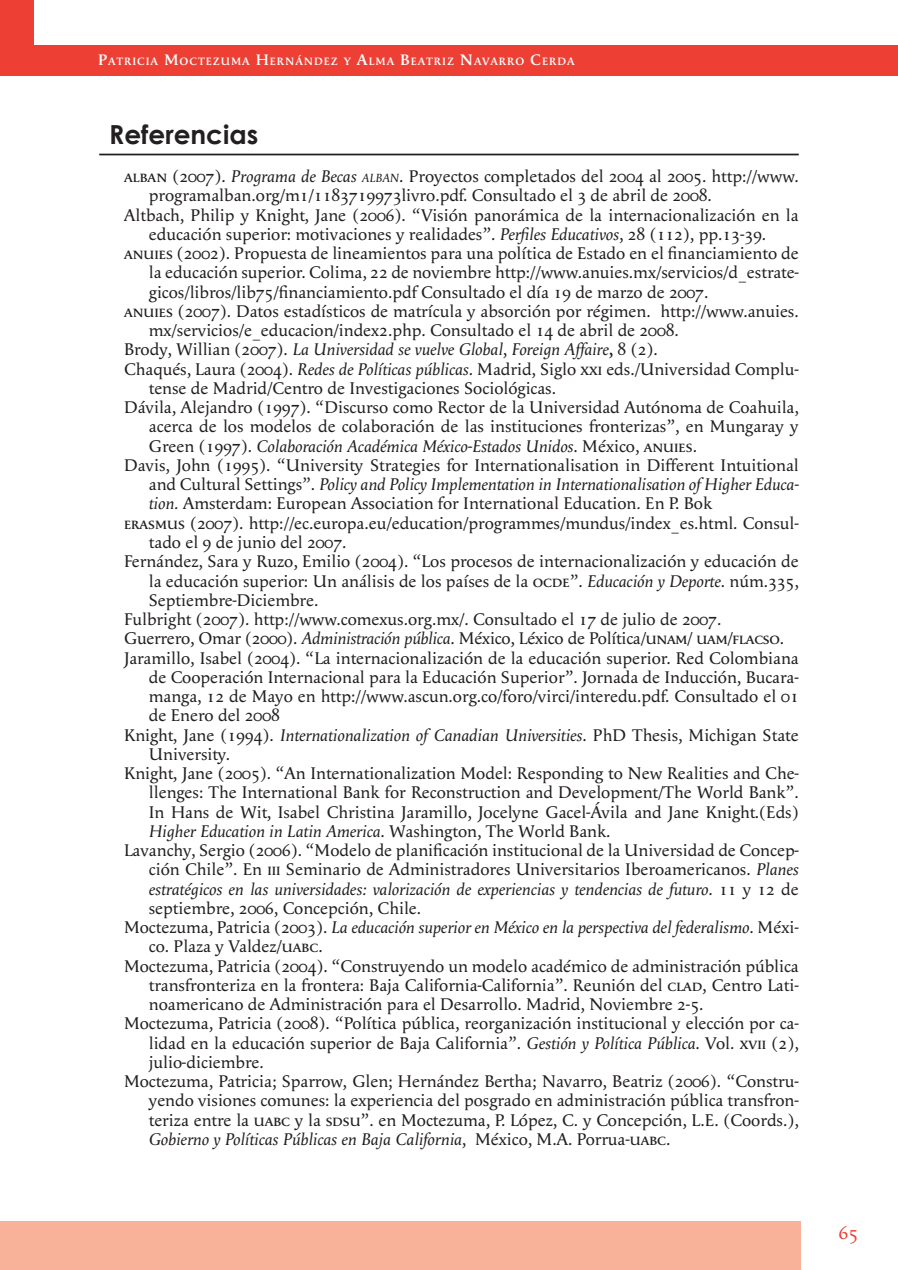
<style>
.page{position:relative;width:898px;height:1270px;background:#fff}
.page>*{position:absolute;margin:0;border:0;box-sizing:border-box;transform-origin:0 0}
.TITULO-IZQ{font:700 26.25px "Century Gothic";color:#231f20}
.t1{font:19.25px "Apolline";color:#ee3f34}
.REFERENCIAS{font:17.5px/19.2px "Apolline";color:#231f20;text-align:justify}
.REFERENCIAS-2{font:italic 17.5px/19.2px "Apolline";color:#231f20}
.t2{font:600 11.03px "Apolline";letter-spacing:.085em;color:#fff}
.s1{font-size:15.75px}
.s2{font-family:"Apolline Regular SC"}
.s3{font-style:italic}
.s4{font-style:italic;font-size:12.25px}
.s5{font-style:normal}
.s6{font-weight:600;font-style:normal}
.s7{font-family:"Apolline Regular SC";font-style:normal}
</style>
<div class="page">
<div style="left:0;top:0;width:33px;height:75px;background:#ee3f34"></div>
<hr style="left:99px;top:154px;width:700px;height:1px;background:#231f20">
<div style="left:0;top:1222px;width:801px;height:48px;background:#f9b29a"></div>
<div style="left:33px;top:45px;width:865px;height:30px;background:#ee3f34"></div>
<p class="t2" style="left:98px;top:55px;width:478px"><span class="s1">P</span>ATRICIA <span class="s1">M</span>OCTEZUMA <span class="s1">H</span>ERNÁNDEZ Y <span class="s1">A</span>LMA <span class="s1">B</span>EATRIZ <span class="s1">N</span> AVARRO <span class="s1">C</span>ERDA</p>
<p class="TITULO-IZQ" style="left:109px;top:118px;width:151px">Referencias</p>
<p class="REFERENCIAS" style="left:149px;top:167px;width:651px;text-indent:-25px"><span class="s2">alban</span> (2007). <span class="s3">Programa de Becas</span> <span class="s4">ALBAN</span>. Proyectos completados del 2004 al 2005. http://www. programalban.org/m1/1183719973livro.pdf. Consultado el 3 de abril de 2008.</p>
<p class="REFERENCIAS" style="left:124px;top:205px;width:676px;text-align:center">Altbach, Philip y Knight, Jane (2006). “Visión panorámica de la internacionalización en la educación superior: motivaciones y realidades”. <span class="s3">Perfiles Educativos</span>, 28 (112), pp.13-39.</p>
<p class="REFERENCIAS" style="left:149px;top:244px;width:651px;text-indent:-25px"><span class="s2">anuies</span> (2002). Propuesta de lineamientos para una política de Estado en el financiamiento de la educación superior. Colima, 22 de noviembre http://www.anuies.mx/servicios/d_estrate&shy;gicos/libros/lib75/financiamiento.pdf Consultado el día 19 de marzo de 2007.</p>
<p class="REFERENCIAS" style="left:149px;top:302px;width:651px;text-indent:-25px"><span class="s2">anuies</span> (2007). Datos estadísticos de matrícula y absorción por régimen. http://www.anuies. mx/servicios/e_educacion/index2.php. Consultado el 14 de abril de 2008.</p>
<p class="REFERENCIAS-2" style="left:124px;top:340px;width:535px"><span class="s5">Brody, Willian (2007).</span> La Universidad se vuelve Global<span class="s5">,</span> Foreign Affaire<span class="s6">,</span> <span class="s5">8 (2).</span></p>
<p class="REFERENCIAS" style="left:149px;top:359px;width:651px;text-indent:-25px">Chaqués, Laura (2004). <span class="s3">Redes de Políticas públicas</span>. Madrid, Siglo <span class="s2">xxi</span> eds./Universidad Complu&shy;tense de Madrid/Centro de Investigaciones Sociológicas.</p>
<p class="REFERENCIAS" style="left:149px;top:398px;width:651px;text-indent:-25px">Dávila, Alejandro (1997). “Discurso como Rector de la Universidad Autónoma de Coahuila, acerca de los modelos de colaboración de las instituciones fronterizas”, en Mungaray y Green (1997). <span class="s3">Colaboración Académica México-Estados Unidos</span>. México, <span class="s2">anuies</span>.</p>
<p class="REFERENCIAS" style="left:149px;top:456px;width:651px;text-indent:-25px">Davis, John (1995). “University Strategies for Internationalisation in Different Intuitional and Cultural Settings”. <span class="s3">Policy and Policy Implementation in Internationalisation of Higher Educa&shy;tion.</span> Amsterdam: European Association for International Education<span class="s3">.</span> En P. Bok</p>
<p class="REFERENCIAS" style="left:149px;top:513px;width:651px;text-indent:-25px"><span class="s2">erasmus</span> (2007). http://ec.europa.eu/education/programmes/mundus/index_es.html. Consul&shy;tado el 9 de junio del 2007.</p>
<p class="REFERENCIAS" style="left:149px;top:552px;width:651px;text-indent:-25px">Fernández, Sara y Ruzo, Emilio (2004). “Los procesos de internacionalización y educación de la educación superior: Un análisis de los países de la <span class="s2">ocde</span>”. <span class="s3">Educación y Deporte</span>. núm.335, Septiembre-Diciembre.</p>
<p class="REFERENCIAS" style="left:124px;top:610px;width:599px">Fulbright (2007). http://www.comexus.org.mx/. Consultado el 17 de julio de 2007.</p>
<p class="REFERENCIAS" style="left:124px;top:629px;width:662px">Guerrero, Omar (2000). <span class="s3">Administración pública</span>. México, Léxico de Política/<span class="s2">unam/ uam/flacso</span>.</p>
<p class="REFERENCIAS" style="left:149px;top:648px;width:651px;text-indent:-25px">Jaramillo, Isabel (2004). “La internacionalización de la educación superior. Red Colombiana de Cooperación Internacional para la Educación Superior”. Jornada de Inducción, Bucara&shy;manga, 12 de Mayo en http://www.ascun.org.co/foro/virci/interedu.pdf. Consultado el 01 de Enero del 2008</p>
<p class="REFERENCIAS" style="left:149px;top:725px;width:651px;text-indent:-25px">Knight, Jane (1994). <span class="s3">Internationalization of Canadian Universities</span>. PhD Thesis, Michigan State<br>University.</p>
<p class="REFERENCIAS" style="left:149px;top:764px;width:651px;text-indent:-25px">Knight, Jane (2005). “An Internationalization Model: Responding to New Realities and Che&shy;llenges: The International Bank for Reconstruction and Development/The World Bank”.<br>In Hans de Wit, Isabel Christina Jaramillo, Jocelyne Gacel-Ávila and Jane Knight.(Eds)<br><span class="s3">Higher Education in Latin America</span>. Washington, The World Bank.</p>
<p class="REFERENCIAS" style="left:149px;top:841px;width:651px;text-indent:-25px">Lavanchy, Sergio (2006). “Modelo de planificación institucional de la Universidad de Concep&shy;ción Chile”. En <span class="s2">iii</span> Seminario de Administradores Universitarios Iberoamericanos. <span class="s3">Planes estratégicos en las universidades: valorización de experiencias y tendencias de futuro</span>. 11 y 12 de septiembre, 2006, Concepción, Chile.</p>
<p class="REFERENCIAS-2" style="left:149px;top:918px;width:651px;text-indent:-25px"><span class="s5">Moctezuma, Patricia (2003).</span> La educación superior en México en la perspectiva del federalismo<span class="s5">. Méxi&shy;co. Plaza y Valdez/</span><span class="s7">uabc</span><span class="s5">.</span></p>
<p class="REFERENCIAS" style="left:149px;top:956px;width:651px;text-indent:-25px">Moctezuma, Patricia (2004). “Construyendo un modelo académico de administración pública transfronteriza en la frontera: Baja California-California”. Reunión del <span class="s2">clad</span>, Centro Lati&shy;noamericano de Administración para el Desarrollo. Madrid, Noviembre 2-5.</p>
<p class="REFERENCIAS" style="left:149px;top:1014px;width:651px;text-indent:-25px">Moctezuma, Patricia (2008). “Política pública, reorganización institucional y elección por ca&shy;lidad en la educación superior de Baja California”. <span class="s3">Gestión y Política Pública</span>. Vol. <span class="s2">xvii</span> (2), julio-diciembre.</p>
<p class="REFERENCIAS" style="left:149px;top:1072px;width:651px;text-indent:-25px">Moctezuma, Patricia; Sparrow, Glen; Hernández Bertha; Navarro, Beatriz (2006). “Constru&shy;yendo visiones comunes: la experiencia del posgrado en administración pública transfron&shy;teriza entre la <span class="s2">uabc</span> y la <span class="s2">sdsu</span>”. en Moctezuma, P. López, C. y Concepción, L.E. (Coords.), <span class="s3">Gobierno y Políticas Públicas en Baja California</span>, México, M.A. Porrua-<span class="s2">uabc</span>.</p>
<p class="t1" style="left:839px;top:1221px;width:21px">65</p>
</div>
